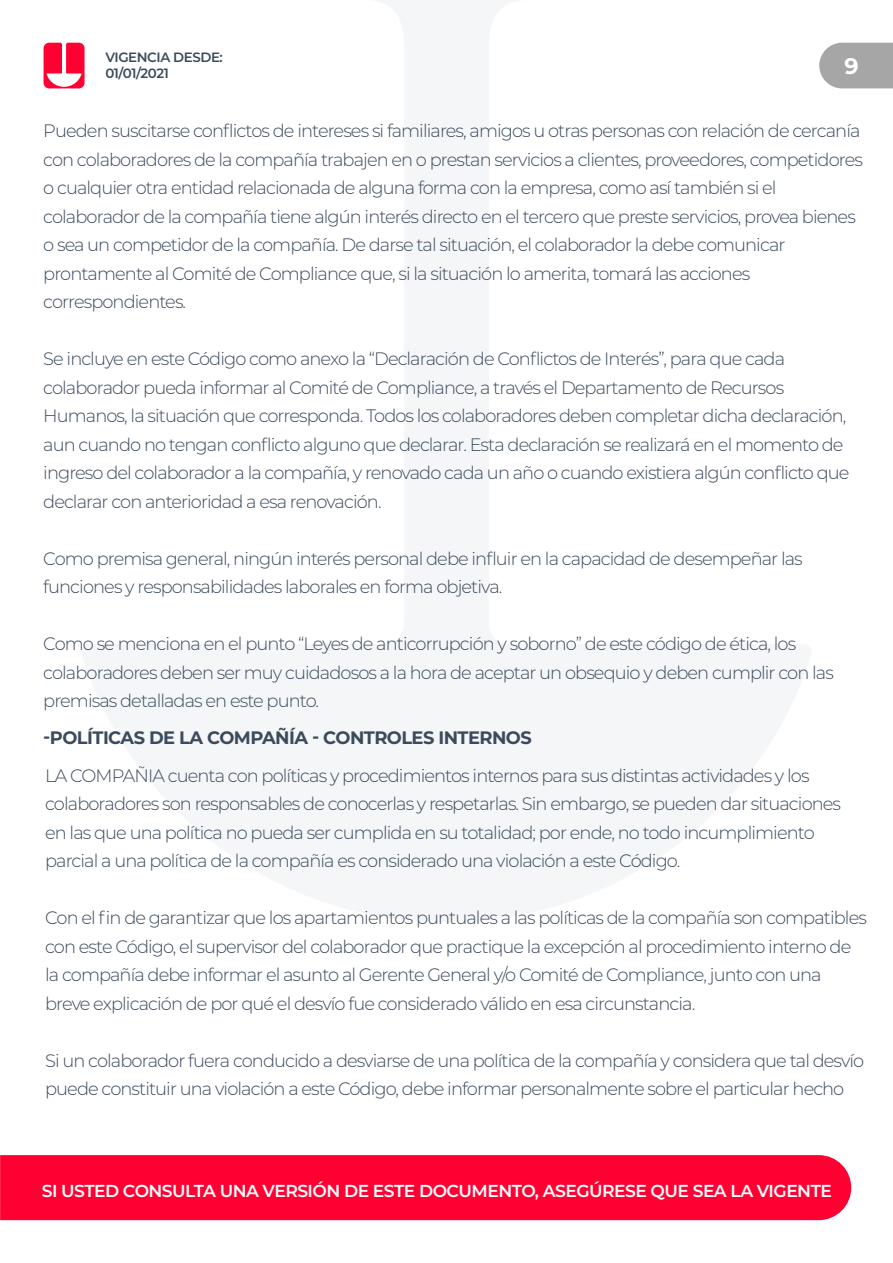
<style>
.page{position:relative;width:893px;height:1263px;background:#fff}
.page>*{position:absolute;margin:0;border:0;box-sizing:border-box;transform-origin:0 0}
.t1{font:700 22.5px "Montserrat";color:#fff}
.t2{font:300 18px/28.5px "Montserrat";letter-spacing:-.05em;color:#3b4a5c}
.t3{font:700 18px "Montserrat";letter-spacing:-.03em;color:#3b4a5c}
.t4{font:600 17.25px "Montserrat";letter-spacing:-.03em;color:#fff}
.t5{font:600 13.5px/16.2px "Montserrat";letter-spacing:-.03em;color:#3b4a5c}
</style>
<div class="page">
<div style="left:0;top:1155px;width:851px;height:65px;background:#ff0032"></div>
<svg style="left:44px;top:43px;width:41px;height:45px"></svg>
<svg style="left:819px;top:43px;width:74px;height:45px;background:#ababab"></svg>
<p class="t5" style="left:105px;top:49px;width:119px">VIGENCIA DESDE:<br>01/01/2021</p>
<p class="t1" style="left:844px;top:50px;width:16px">9</p>
<p class="t2" style="left:43px;top:116px;width:821px">Pueden suscitarse conflictos de intereses si familiares, amigos u otras personas con relación de cercanía con colaboradores de la compañía trabajen en o prestan servicios a clientes, proveedores, competidores o cualquier otra entidad relacionada de alguna forma con la empresa, como así también si el colaborador de la compañía tiene algún interés directo en el tercero que preste servicios, provea bienes o sea un competidor de la compañía. De darse tal situación, el colaborador la debe comunicar prontamente al Comité de Compliance que, si la situación lo amerita, tomará las acciones correspondientes.</p>
<p class="t2" style="left:43px;top:344px;width:808px">Se incluye en este Código como anexo la “Declaración de Conflictos de Interés”, para que cada colaborador pueda informar al Comité de Compliance, a través el Departamento de Recursos Humanos, la situación que corresponda. Todos los colaboradores deben completar dicha declaración, aun cuando no tengan conflicto alguno que declarar. Esta declaración se realizará en el momento de ingreso del colaborador a la compañía, y renovado cada un año o cuando existiera algún conflicto que declarar con anterioridad a esa renovación.</p>
<p class="t2" style="left:43px;top:543px;width:761px">Como premisa general, ningún interés personal debe influir en la capacidad de desempeñar las funciones y responsabilidades laborales en forma objetiva.</p>
<p class="t2" style="left:43px;top:629px;width:792px">Como se menciona en el punto “Leyes de anticorrupción y soborno” de este código de ética, los colaboradores deben ser muy cuidadosos a la hora de aceptar un obsequio y deben cumplir con las premisas detalladas en este punto.</p>
<p class="t3" style="left:43px;top:725px;width:490px">-POLÍTICAS DE LA COMPAÑÍA - CONTROLES INTERNOS</p>
<p class="t2" style="left:45px;top:761px;width:797px">LA COMPAÑIA cuenta con políticas y procedimientos internos para sus distintas actividades y los colaboradores son responsables de conocerlas y respetarlas. Sin embargo, se pueden dar situaciones en las que una política no pueda ser cumplida en su totalidad; por ende, no todo incumplimiento parcial a una política de la compañía es considerado una violación a este Código.</p>
<p class="t2" style="left:45px;top:903px;width:823px">Con el fin de garantizar que los apartamientos puntuales a las políticas de la compañía son compatibles con este Código, el supervisor del colaborador que practique la excepción al procedimiento interno de la compañía debe informar el asunto al Gerente General y/o Comité de Compliance, junto con una breve explicación de por qué el desvío fue considerado válido en esa circunstancia.</p>
<p class="t2" style="left:45px;top:1045px;width:821px">Si un colaborador fuera conducido a desviarse de una política de la compañía y considera que tal desvío puede constituir una violación a este Código, debe informar personalmente sobre el particular hecho</p>
<p class="t4" style="left:42px;top:1179px;width:792px">SI USTED CONSULTA UNA VERSIÓN DE ESTE DOCUMENTO, ASEGÚRESE QUE SEA LA VIGENTE</p>
</div>
